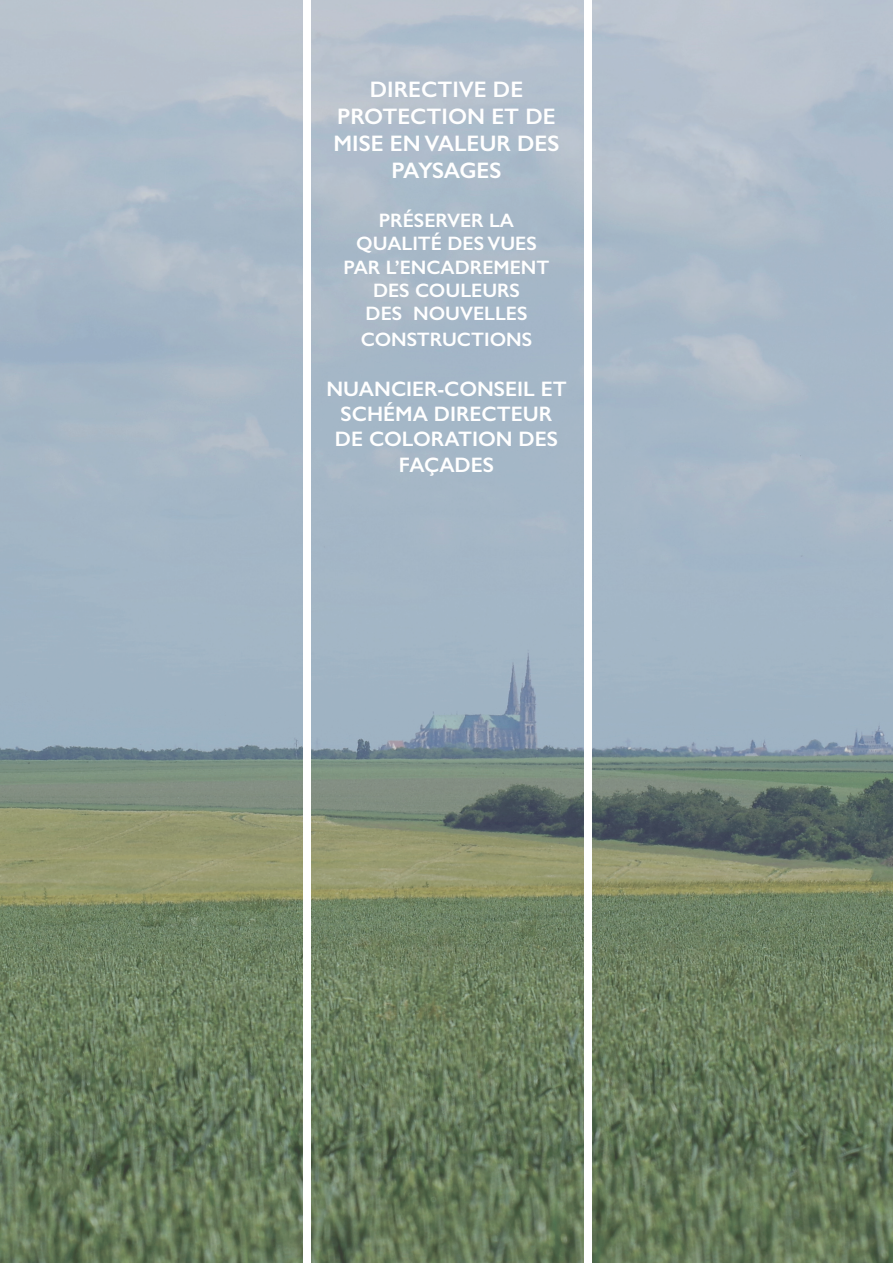
<style>
.page{position:relative;width:893px;height:1263px;background:#fff}
.page>*{position:absolute;margin:0;border:0;box-sizing:border-box;transform-origin:0 0}
.t1{font:600 22.5px/27px "Gill Sans";color:#fff;text-align:center}
.t2{font:600 21px/25.2px "Gill Sans";color:#fff;text-align:center}
.t3{font:600 19.5px/23.4px "Gill Sans";color:#fff;text-align:center}
</style>
<div class="page">
<img style="left:0;top:0;width:893px;height:1263px">
<div style="left:303px;top:0;width:7px;height:1263px;background:#fff"></div>
<div style="left:584px;top:0;width:7px;height:1263px;background:#fff"></div>
<p class="t1" style="left:333px;top:76px;width:228px">DIRECTIVE DE<br>PROTECTION ET DE<br>MISE EN VALEUR DES<br>PAYSAGES</p>
<p class="t3" style="left:343px;top:208px;width:208px">PRÉSERVER LA<br>QUALITÉ DES VUES<br>PAR L’ENCADREMENT<br>DES COULEURS<br>DES NOUVELLES</p>
<p class="t3" style="left:361px;top:327px;width:173px">CONSTRUCTIONS</p>
<p class="t2" style="left:326px;top:376px;width:242px">NUANCIER-CONSEIL ET<br>SCHÉMA DIRECTEUR<br>DE COLORATION DES<br>FAÇADES</p>
</div>
